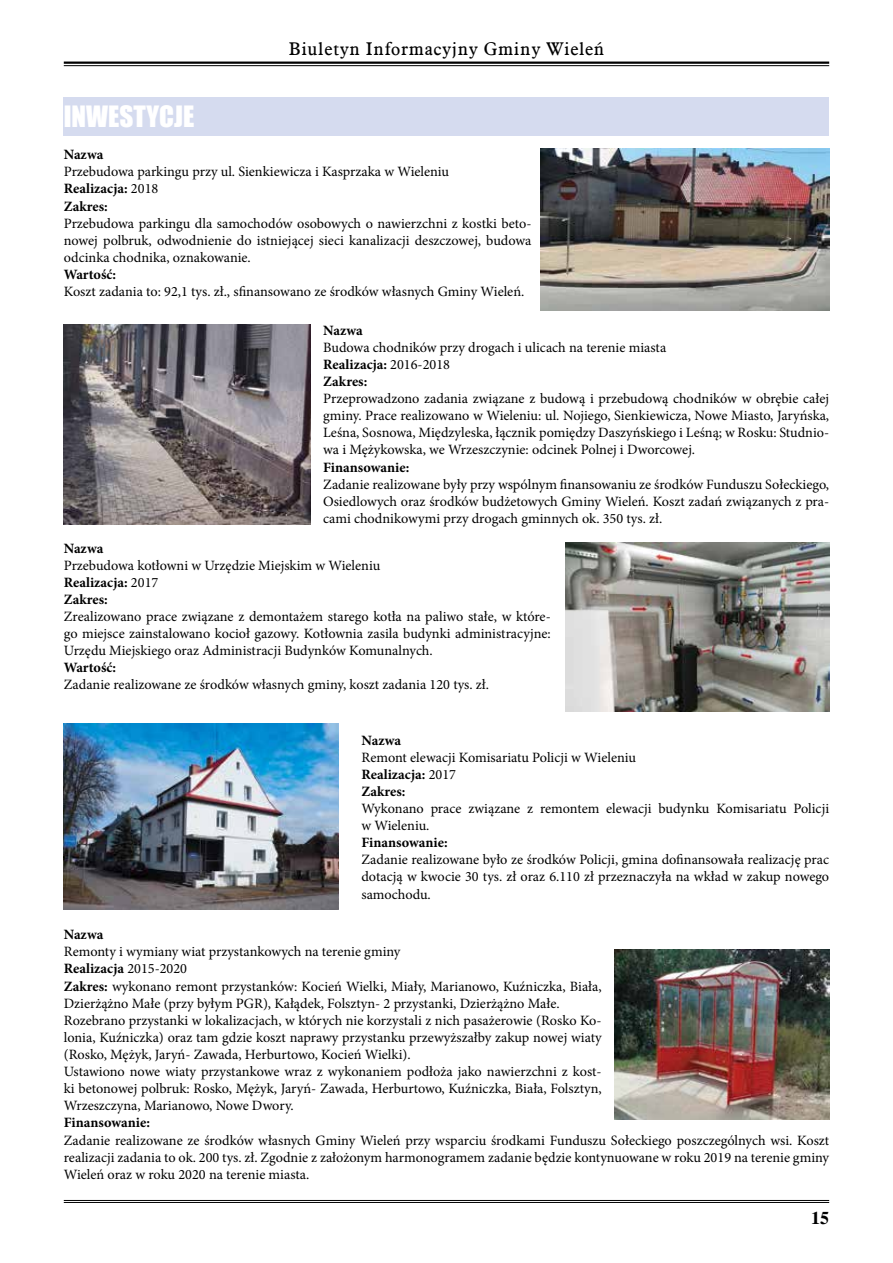
<style>
.page{position:relative;width:893px;height:1263px;background:#fff}
.page>*{position:absolute;margin:0;border:0;box-sizing:border-box;transform-origin:0 0}
.t1{font:27px "Impact";color:#fff}
.t2{font:18px "Aldine 721 EU";letter-spacing:.04em;color:#000}
.t3{font:700 18px "Dutch 801 EU";color:#000}
.t4{font:14.25px/17.1px "Minion Pro";color:#000}
.t5{font:700 14.25px "Minion Pro";color:#000}
.s1{font-weight:700}
</style>
<div class="page">
<hr style="left:64px;top:62px;width:765px;height:2px;background:#000">
<hr style="left:64px;top:65px;width:765px;height:1px;background:#000">
<hr style="left:64px;top:1200px;width:765px;height:1px;background:#000">
<hr style="left:64px;top:1202px;width:765px;height:1px;background:#000">
<div style="left:64px;top:98px;width:765px;height:38px;background:#d5dbef"></div>
<img style="left:540px;top:149px;width:289px;height:162px">
<img style="left:64px;top:324px;width:246px;height:201px">
<img style="left:566px;top:542px;width:263px;height:170px">
<img style="left:64px;top:723px;width:274px;height:186px">
<img style="left:614px;top:949px;width:215px;height:170px">
<p class="t2" style="left:289px;top:38px;width:317px">Biuletyn Informacyjny Gminy Wieleń</p>
<h1 class="t1" style="left:64px;top:95px;width:132px">INWESTYCJE</h1>
<p class="t5" style="left:64px;top:145px;width:41px">Nazwa</p>
<p class="t4" style="left:64px;top:163px;width:387px">Przebudowa parkingu przy ul. Sienkiewicza i Kasprzaka w Wieleniu<br><span class="s1">Realizacja:</span> 2018<br><span class="s1">Zakres:</span></p>
<p class="t4" style="left:64px;top:215px;width:469px;text-align:justify">Przebudowa parkingu dla samochodów osobowych o nawierzchni z kostki beto&shy;nowej polbruk, odwodnienie do istniejącej sieci kanalizacji deszczowej, budowa odcinka chodnika, oznakowanie.</p>
<p class="t5" style="left:64px;top:264px;width:54px">Wartość:</p>
<p class="t4" style="left:64px;top:283px;width:462px">Koszt zadania to: 92,1 tys. zł., sfinansowano ze środków własnych Gminy Wieleń.</p>
<p class="t5" style="left:323px;top:320px;width:41px">Nazwa</p>
<p class="t4" style="left:323px;top:339px;width:345px">Budowa chodników przy drogach i ulicach na terenie miasta<br><span class="s1">Realizacja:</span> 2016-2018<br><span class="s1">Zakres:</span></p>
<p class="t4" style="left:323px;top:390px;width:508px;text-align:justify">Przeprowadzono zadania związane z budową i przebudową chodników w obrębie całej gminy. Prace realizowano w Wieleniu: ul. Nojiego, Sienkiewicza, Nowe Miasto, Jaryńska, Leśna, Sosnowa, Międzyleska, łącznik pomiędzy Daszyńskiego i Leśną; w Rosku: Studnio&shy;wa i Mężykowska, we Wrzeszczynie: odcinek Polnej i Dworcowej.</p>
<p class="t5" style="left:323px;top:457px;width:88px">Finansowanie:</p>
<p class="t4" style="left:323px;top:476px;width:508px;text-align:justify">Zadanie realizowane były przy wspólnym finansowaniu ze środków Funduszu Sołeckiego, Osiedlowych oraz środków budżetowych Gminy Wieleń. Koszt zadań związanych z pra&shy;cami chodnikowymi przy drogach gminnych ok. 350 tys. zł.</p>
<p class="t5" style="left:64px;top:538px;width:41px">Nazwa</p>
<p class="t4" style="left:64px;top:557px;width:318px">Przebudowa kotłowni w Urzędzie Miejskim w Wieleniu<br><span class="s1">Realizacja:</span> 2017<br><span class="s1">Zakres:</span></p>
<p class="t4" style="left:64px;top:608px;width:488px;text-align:justify">Zrealizowano prace związane z demontażem starego kotła na paliwo stałe, w które&shy;go miejsce zainstalowano kocioł gazowy. Kotłownia zasila budynki administracyjne:<br>Urzędu Miejskiego oraz Administracji Budynków Komunalnych.</p>
<p class="t5" style="left:64px;top:658px;width:54px">Wartość:</p>
<p class="t4" style="left:64px;top:676px;width:427px">Zadanie realizowane ze środków własnych gminy, koszt zadania 120 tys. zł.</p>
<p class="t5" style="left:361px;top:730px;width:41px">Nazwa</p>
<p class="t4" style="left:361px;top:749px;width:276px">Remont elewacji Komisariatu Policji w Wieleniu<br><span class="s1">Realizacja:</span> 2017<br><span class="s1">Zakres:</span></p>
<p class="t4" style="left:361px;top:800px;width:469px">Wykonano prace związane z remontem elewacji budynku Komisariatu Policji w Wieleniu.</p>
<p class="t5" style="left:361px;top:832px;width:88px">Finansowanie:</p>
<p class="t4" style="left:361px;top:851px;width:469px;text-align:justify">Zadanie realizowane było ze środków Policji, gmina dofinansowała realizację prac dotacją w kwocie 30 tys. zł oraz 6.110 zł przeznaczyła na wkład w zakup nowego samochodu.</p>
<p class="t5" style="left:64px;top:925px;width:41px">Nazwa</p>
<p class="t4" style="left:64px;top:943px;width:539px">Remonty i wymiany wiat przystankowych na terenie gminy<br><span class="s1">Realizacja</span> 2015-2020<br><span class="s1">Zakres:</span> wykonano remont przystanków: Kocień Wielki, Miały, Marianowo, Kuźniczka, Biała, Dzierżążno Małe (przy byłym PGR), Kałądek, Folsztyn- 2 przystanki, Dzierżążno Małe.<br>Rozebrano przystanki w lokalizacjach, w których nie korzystali z nich pasażerowie (Rosko Ko&shy;lonia, Kuźniczka) oraz tam gdzie koszt naprawy przystanku przewyższałby zakup nowej wiaty (Rosko, Mężyk, Jaryń- Zawada, Herburtowo, Kocień Wielki).<br>Ustawiono nowe wiaty przystankowe wraz z wykonaniem podłoża jako nawierzchni z kost&shy;ki betonowej polbruk: Rosko, Mężyk, Jaryń- Zawada, Herburtowo, Kuźniczka, Biała, Folsztyn, Wrzeszczyna, Marianowo, Nowe Dwory.</p>
<p class="t5" style="left:64px;top:1113px;width:88px">Finansowanie:</p>
<p class="t4" style="left:64px;top:1131px;width:767px;text-align:justify">Zadanie realizowane ze środków własnych Gminy Wieleń przy wsparciu środkami Funduszu Sołeckiego poszczególnych wsi. Koszt realizacji zadania to ok. 200 tys. zł. Zgodnie z założonym harmonogramem zadanie będzie kontynuowane w roku 2019 na terenie gminy Wieleń oraz w roku 2020 na terenie miasta.</p>
<p class="t3" style="left:811px;top:1207px;width:19px">15</p>
</div>
